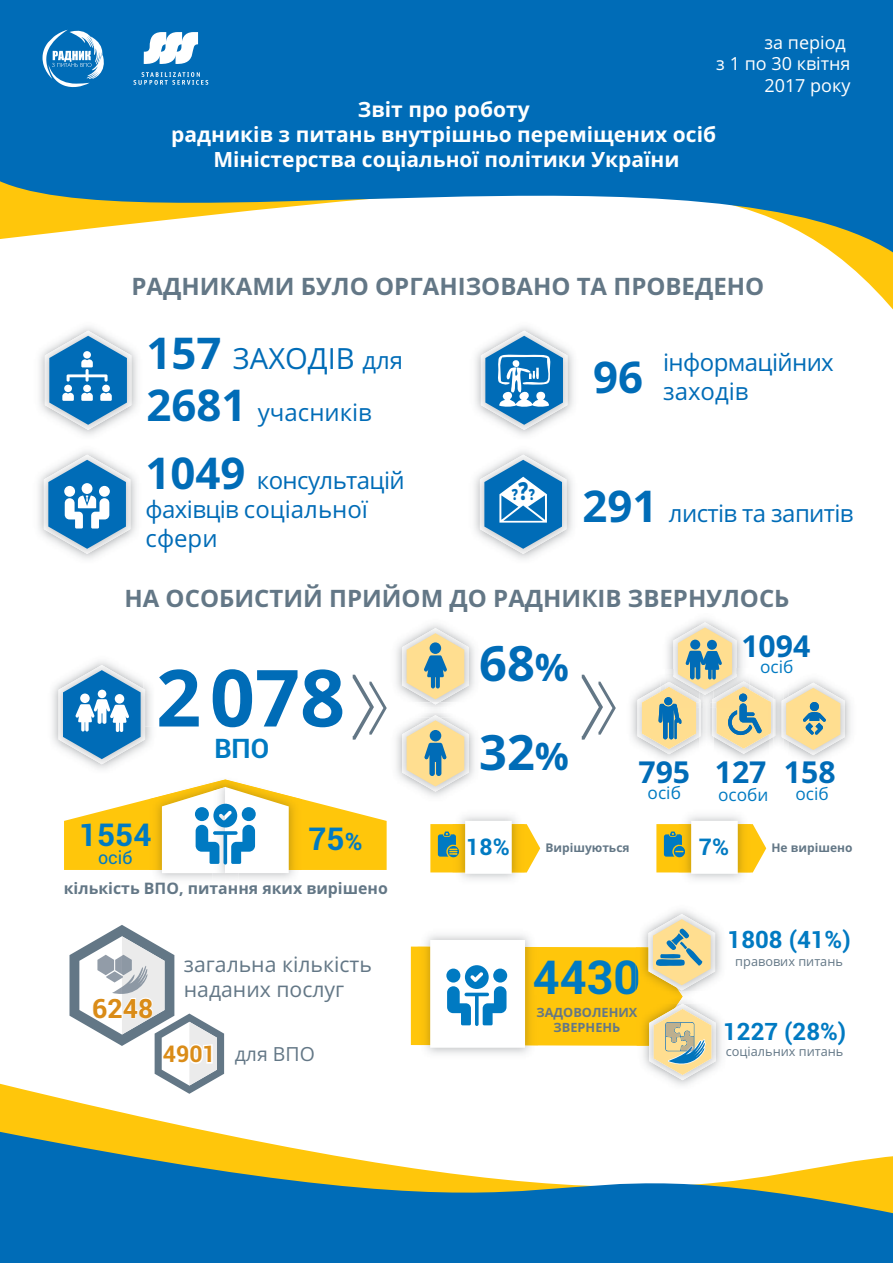
<style>
.page{position:relative;width:893px;height:1263px;background:#fff}
.page>*{position:absolute;margin:0;border:0;box-sizing:border-box;transform-origin:0 0}
.t1{font:700 78.9px "Open Sans";color:#006cb7}
.t2{font:700 48.75px/89.8px "Open Sans";color:#006cb7}
.t3{font:700 46.8px "Roboto";color:#007ac2}
.t4{font:700 43.8px "Open Sans";color:#006cb7}
.t5{font:700 31.5px "Roboto";color:#007ac2}
.t6{font:700 30.15px "Open Sans";color:#006cb7}
.t7{font:29.25px "Open Sans";color:#006cb7}
.t8{font:700 27px "Roboto";color:#007ac2}
.t9{font:700 26.7px "Roboto";color:#da8c18}
.t10{font:24px/28.8px "Open Sans";letter-spacing:-.025em;color:#006cb7}
.t11{font:700 24px "Open Sans";color:#637786}
.t12{font:700 24px "Roboto";color:#007ac2}
.t13{font:24px "Open Sans";color:#006cb7}
.t14{font:700 23.1px "Roboto";color:#da8c18}
.t15{font:700 22.95px "Roboto";color:#007ac2}
.t16{font:21.15px/25.5px "Open Sans";color:#637786}
.t17{font:700 21px/25.2px "Open Sans";color:#fff;text-align:center}
.t18{font:19.5px "Open Sans";color:#637786}
.t19{font:18px/21.6px "Open Sans";color:#fff;text-align:right}
.t20{font:18px "Roboto";color:#007ac2}
.t21{font:17.25px "Open Sans";color:#007ac2}
.t22{font:700 15.9px "Open Sans";color:#637786}
.t23{font:12.75px "Open Sans";color:#637786}
.t24{font:700 12.75px/15.3px "Open Sans";color:#637786;text-align:center}
.t25{font:700 12px "Open Sans";color:#637786}
.s1{font-weight:700;font-size:43.8px}
.s2{font-size:24px}
.s3{font-size:37.95px}
</style>
<div class="page">
<svg style="left:0;top:1083px;width:193px;height:45px;fill:#ffc60b"></svg>
<svg style="left:0;top:1128px;width:893px;height:135px;fill:#006cb7"></svg>
<svg style="left:840px;top:258px;width:53px;height:52px"></svg>
<svg style="left:0;top:0;width:893px;height:258px;fill:#006cb7"></svg>
<svg style="left:42px;top:26px;width:66px;height:61px;background:#3e90c8"></svg>
<svg style="left:133px;top:72px;width:75px;height:13px"></svg>
<svg style="left:144px;top:32px;width:56px;height:33px"></svg>
<svg style="left:430px;top:821px;width:110px;height:53px"></svg>
<svg style="left:656px;top:821px;width:110px;height:53px"></svg>
<img style="left:52px;top:661px;width:100px;height:108px">
<svg style="left:59px;top:665px;width:86px;height:99px"></svg>
<svg style="left:353px;top:675px;width:34px;height:65px"></svg>
<svg style="left:582px;top:675px;width:34px;height:65px"></svg>
<img style="left:419px;top:704px;width:33px;height:3px">
<svg style="left:402px;top:628px;width:67px;height:76px;background:#d8d6bc"></svg>
<svg style="left:402px;top:715px;width:67px;height:77px"></svg>
<div style="left:430px;top:730px;width:11px;height:11px;background:#006cb7;border-radius:50%"></div>
<img style="left:775px;top:690px;width:7px;height:57px">
<svg style="left:782px;top:683px;width:63px;height:72px;background:#e3dbbb"></svg>
<svg style="left:64px;top:779px;width:323px;height:94px"></svg>
<svg style="left:411px;top:914px;width:305px;height:166px"></svg>
<img style="left:39px;top:327px;width:99px;height:108px">
<svg style="left:45px;top:331px;width:86px;height:99px"></svg>
<img style="left:475px;top:327px;width:99px;height:108px">
<svg style="left:481px;top:331px;width:86px;height:99px"></svg>
<img style="left:38px;top:451px;width:99px;height:108px">
<img style="left:474px;top:451px;width:99px;height:108px">
<svg style="left:44px;top:455px;width:86px;height:99px"></svg>
<svg style="left:637px;top:622px;width:138px;height:132px"></svg>
<svg style="left:66px;top:925px;width:159px;height:174px"></svg>
<svg style="left:480px;top:455px;width:86px;height:99px"></svg>
<p class="t19" style="left:716px;top:32px;width:136px">за період<br>з 1 по 30 квітня<br>2017 року</p>
<p class="t17" style="left:171px;top:96px;width:546px">Звіт про роботу<br>радників з питань внутрішньо переміщених осіб<br>Міністерства соціальної політики України</p>
<p class="t11" style="left:132px;top:272px;width:634px">РАДНИКАМИ БУЛО ОРГАНІЗОВАНО ТА ПРОВЕДЕНО</p>
<h3 class="t7" style="left:147px;top:342px;width:258px"><span class="s1">157</span> ЗАХОДІВ <span class="s2">для</span></h3>
<p class="t13" style="left:147px;top:399px;width:227px"><span class="s1">2681</span> учасників</p>
<p class="t10" style="left:146px;top:467px;width:261px"><span class="s1">1049</span> консультацій фахівців соціальної сфери</p>
<h3 class="t4" style="left:593px;top:351px;width:51px">96</h3>
<p class="t10" style="left:663px;top:348px;width:172px">інформаційних заходів</p>
<p class="t10" style="left:583px;top:499px;width:272px"><span class="s1">291</span> листів та запитів</p>
<p class="t11" style="left:124px;top:585px;width:667px">НА ОСОБИСТИЙ ПРИЙОМ ДО РАДНИКІВ ЗВЕРНУЛОСЬ</p>
<h1 class="t1" style="left:156px;top:652px;width:190px">2 078</h1>
<p class="t8" style="left:214px;top:733px;width:56px">ВПО</p>
<h3 class="t5" style="left:79px;top:816px;width:74px">1554</h3>
<p class="t20" style="left:98px;top:847px;width:36px">осіб</p>
<h3 class="t5" style="left:309px;top:820px;width:55px">75<span class="s2">%</span></h3>
<p class="t22" style="left:64px;top:879px;width:326px">кількість ВПО, питання яких вирішено</p>
<p class="t9" style="left:92px;top:992px;width:63px">6248</p>
<p class="t16" style="left:184px;top:952px;width:190px">загальна кількість наданих послуг</p>
<p class="t14" style="left:163px;top:1040px;width:54px">4901</p>
<p class="t18" style="left:235px;top:1043px;width:82px">для ВПО</p>
<h2 class="t2" style="left:479px;top:618px;width:91px">68<span class="s3">%<br></span>32<span class="s3">%</span></h2>
<h3 class="t6" style="left:741px;top:629px;width:71px">1094</h3>
<p class="t21" style="left:760px;top:657px;width:35px">осіб</p>
<h3 class="t6" style="left:715px;top:754px;width:122px">127 158</h3>
<h3 class="t6" style="left:638px;top:754px;width:53px">795</h3>
<p class="t21" style="left:648px;top:783px;width:35px">осіб</p>
<p class="t21" style="left:718px;top:785px;width:52px">особи</p>
<p class="t21" style="left:795px;top:784px;width:35px">осіб</p>
<p class="t15" style="left:466px;top:833px;width:45px">18%</p>
<p class="t25" style="left:545px;top:840px;width:86px">Вирішуються</p>
<p class="t15" style="left:699px;top:833px;width:32px">7%</p>
<p class="t25" style="left:771px;top:840px;width:83px">Не вирішено</p>
<h3 class="t3" style="left:533px;top:950px;width:109px">4430</h3>
<p class="t24" style="left:536px;top:1004px;width:102px">ЗАДОВОЛЕНИХ<br>ЗВЕРНЕНЬ</p>
<p class="t12" style="left:728px;top:925px;width:125px">1808 (41%)</p>
<p class="t23" style="left:735px;top:954px;width:109px">правових питань</p>
<p class="t12" style="left:723px;top:1018px;width:125px">1227 (28%)</p>
<p class="t23" style="left:726px;top:1044px;width:119px">соціальних питань</p>
</div>
